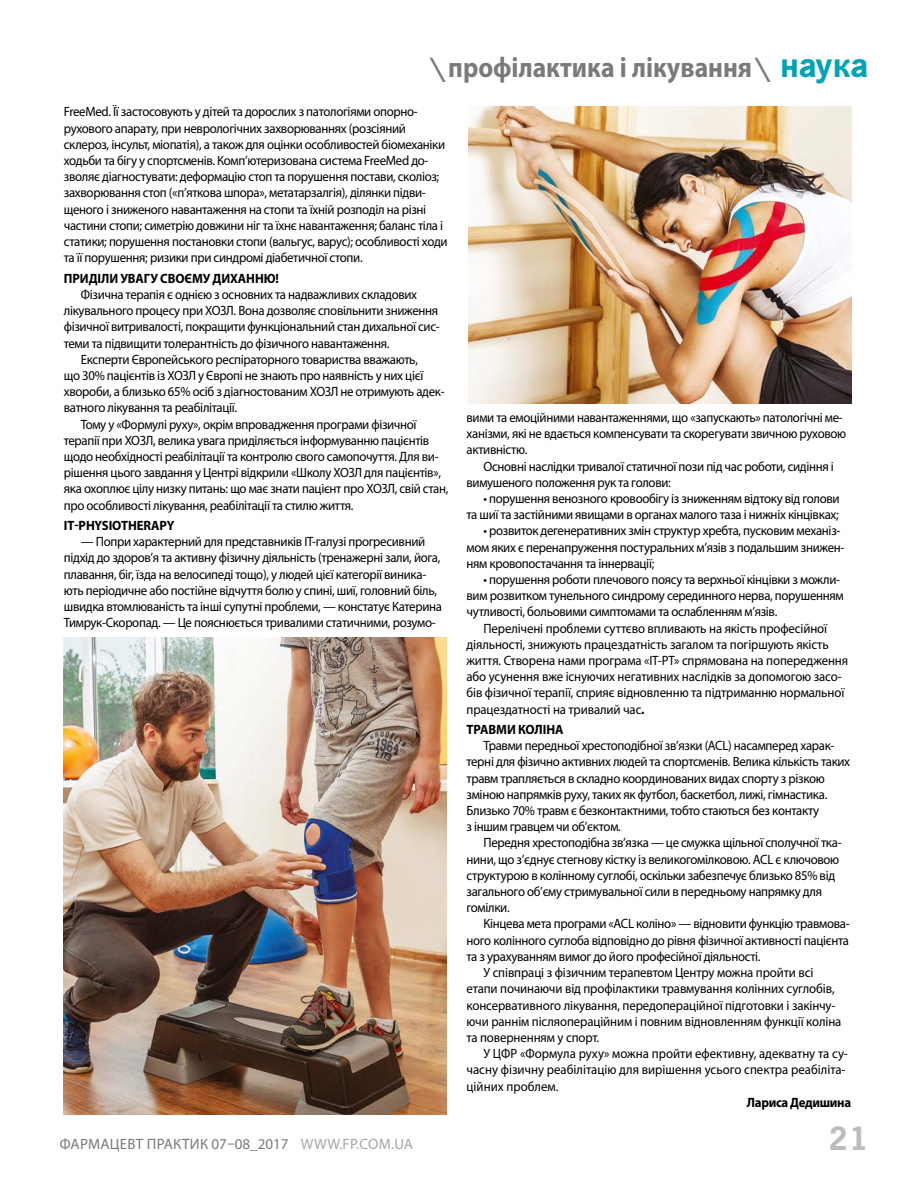
<style>
.page{position:relative;width:915px;height:1178px;background:#fff}
.page>*{position:absolute;margin:0;border:0;box-sizing:border-box;transform-origin:0 0}
.t1{font:700 34.5px "News Paper C";color:#bbbcbd}
.t2{font:700 28.5px "Myriad Pro";color:#7a7a7a;scale:.9 1}
.t3{font:15px "Myriad Pro";color:#a6a7a7}
.t4{font:15px "Myriad Pro";color:#7a7a7a}
.t5{font:13.5px/16.2px "Myriad Pro";letter-spacing:-.025em;color:#000;scale:.95 1}
.t6{font:13.5px "Myriad Pro";color:#000;scale:.95 1}
.t7{font:700 13.5px "Myriad Pro";letter-spacing:-.02em;color:#000;scale:.95 1}
.s1{font-family:"News Paper C"}
.s2{font-family:"News Paper C";font-size:36px;color:#00a4b5}
.s3{color:#7a7a7a}
.s4{font-weight:700}
</style>
<div class="page">
<img style="left:468px;top:106px;width:382px;height:297px">
<img style="left:64px;top:638px;width:382px;height:476px">
<h2 class="t2" style="left:432px;top:48px;width:485px"><span class="s1">\</span> ПРОФІЛАКТИКА І ЛІКУВАННЯ <span class="s1">\</span> <span class="s2">наука</span></h2>
<p class="t5" style="left:64px;top:104px;width:405px">FreeMed. Її застосовують у дітей та дорослих з патологіями опорно&shy;рухового апарату, при неврологічних захворюваннях (розсіяний склероз, інсульт, міопатія), а також для оцінки особливостей біомеханіки ходьби та бігу у спортсменів. Комп’ютеризована система FreeMed до&shy;зволяє діагностувати: деформацію стоп та порушення постави, сколіоз; захворювання стоп («п’яткова шпора», метатарзалгія), ділянки підви&shy;щеного і зниженого навантаження на стопи та їхній розподіл на різні частини стопи; симетрію довжини ніг та їхнє навантаження; баланс тіла і статики; порушення постановки стопи (вальгус, варус); особливості ходи та її порушення; ризики при синдромі діабетичної стопи.</p>
<p class="t7" style="left:64px;top:269px;width:19px">ПРИД</p>
<p class="t7" style="left:97px;top:269px;width:33px">ІЛИ УВАГУ</p>
<p class="t7" style="left:160px;top:269px;width:92px">СВОЄМУ ДИХАНН</p>
<p class="t7" style="left:264px;top:269px;width:17px">Ю!</p>
<p class="t5" style="left:81px;top:286px;width:355px">Фізична терапія є однією з основних та надважливих складових</p>
<p class="t5" style="left:64px;top:302px;width:395px">лікувального процесу при ХОЗЛ. Вона дозволяє сповільнити зниження</p>
<p class="t5" style="left:64px;top:318px;width:397px">фізичної витривалості, покращити функціональний стан дихальної сис-</p>
<p class="t5" style="left:64px;top:335px;width:344px">теми та підвищити толерантність до фізичного навантаження.</p>
<p class="t5" style="left:81px;top:351px;width:356px">Експерти Європейського респіраторного товариства вважають,</p>
<p class="t5" style="left:64px;top:367px;width:380px">що 30% пацієнтів із ХОЗЛ у Європі не знають про наявність у них цієї</p>
<p class="t5" style="left:64px;top:383px;width:402px">хвороби, а близько 65% осіб з діагностованим ХОЗЛ не отримують адек-</p>
<p class="t5" style="left:64px;top:399px;width:184px">ватного лікування та реабілітації.</p>
<p class="t5" style="left:81px;top:416px;width:355px">Тому у «Формулі руху», окрім впровадження програми фізичної</p>
<p class="t5" style="left:64px;top:432px;width:386px">терапії при ХОЗЛ, велика увага приділяється інформуванню пацієнтів</p>
<p class="t5" style="left:64px;top:448px;width:396px">щодо необхідності реабілітації та контролю свого самопочуття. Для ви-</p>
<p class="t5" style="left:64px;top:464px;width:398px">рішення цього завдання у Центрі відкрили «Школу ХОЗЛ для пацієнтів»,</p>
<p class="t5" style="left:64px;top:480px;width:406px">яка охоплює цілу низку питань: що має знати пацієнт про ХОЗЛ, свій стан,</p>
<p class="t5" style="left:64px;top:497px;width:306px">про особливості лікування, реабілітації та стилю життя.</p>
<p class="t7" style="left:64px;top:517px;width:118px">IT-PHYSIOTHERAPY</p>
<p class="t5" style="left:64px;top:533px;width:399px;text-indent:17px">— Попри характерний для представників ІТ-галузі прогресивний підхід до здоров’я та активну фізичну діяльність (тренажерні зали, йога, плавання, біг, їзда на велосипеді тощо), у людей цієї категорії виника&shy;ють періодичне або постійне відчуття болю у спині, шиї, головний біль, швидка втомлюваність та інші супутні проблеми, — констатує Катерина Тимрук-Скоропад. — Це пояснюється тривалими статичними, розумо-</p>
<p class="t4" style="left:60px;top:1135px;width:21px">Фармацевт</p>
<p class="t4" style="left:147px;top:1135px;width:20px">Практик</p>
<p class="t3" style="left:211px;top:1135px;width:193px"><span class="s3">07–08_2017</span> www.fp.com.ua</p>
<p class="t5" style="left:466px;top:409px;width:401px">вими та емоційними навантаженнями, що «запускають» патологічні ме&shy;ханізми, які не вдається компенсувати та скорегувати звичною руховою активністю.</p>
<p class="t5" style="left:466px;top:458px;width:388px;text-indent:17px">Основні наслідки тривалої статичної пози під час роботи, сидіння і вимушеного положення рук та голови:</p>
<p class="t5" style="left:466px;top:490px;width:394px;text-align:right">• порушення венозного кровообігу із зниженням відтоку від голови<br>та шиї та застійними явищами в органах малого таза і нижніх кінцівках;</p>
<p class="t5" style="left:466px;top:522px;width:399px;text-indent:17px">• розвиток дегенеративних змін структур хребта, пусковим механіз&shy;мом яких є перенапруження постуральних м’язів з подальшим знижен&shy;ням кровопостачання та іннервації;</p>
<p class="t5" style="left:466px;top:571px;width:398px;text-indent:17px">• порушення роботи плечового поясу та верхньої кінцівки з можли&shy;вим розвитком тунельного синдрому серединного нерва, порушенням чутливості, больовими симптомами та ослабленням м’язів.</p>
<p class="t5" style="left:466px;top:620px;width:403px;text-indent:17px">Перелічені проблеми суттєво впливають на якість професійної діяльності, знижують працездатність загалом та погіршують якість життя. Створена нами програма «IT-PT» спрямована на попередження або усунення вже існуючих негативних наслідків за допомогою засо&shy;бів фізичної терапії, сприяє відновленню та підтриманню нормальної працездатності на тривалий час<span class="s4">.</span></p>
<p class="t7" style="left:466px;top:721px;width:17px">ТРАВМИ</p>
<p class="t7" style="left:518px;top:721px;width:40px">КОЛІНА</p>
<p class="t5" style="left:466px;top:737px;width:405px;text-indent:17px">Травми передньої хрестоподібної зв’язки (ACL) насамперед харак&shy;терні для фізично активних людей та спортсменів. Велика кількість таких травм трапляється в складно координованих видах спорту з різкою зміною напрямків руху, таких як футбол, баскетбол, лижі, гімнастика.<br>Близько 70% травм є безконтактними, тобто стаються без контакту<br>з іншим гравцем чи об’єктом.</p>
<p class="t5" style="left:466px;top:834px;width:396px;text-indent:17px">Передня хрестоподібна зв’язка — це смужка щільної сполучної тка&shy;нини, що з’єднує стегнову кістку із великогомілковою. ACL є ключовою структурою в колінному суглобі, оскільки забезпечує близько 85% від загального об’єму стримувальної сили в передньому напрямку для гомілки.</p>
<p class="t5" style="left:483px;top:915px;width:387px">Кінцева мета програми «ACL коліно» — відновити функцію травмова-</p>
<p class="t5" style="left:466px;top:932px;width:404px">ного колінного суглоба відповідно до рівня фізичної активності пацієнта</p>
<p class="t5" style="left:466px;top:948px;width:311px">та з урахуванням вимог до його професійної діяльності.</p>
<p class="t5" style="left:483px;top:964px;width:348px">У співпраці з фізичним терапевтом Центру можна пройти всі</p>
<p class="t5" style="left:466px;top:980px;width:389px">етапи починаючи від профілактики травмування колінних суглобів,</p>
<p class="t5" style="left:466px;top:996px;width:389px">консервативного лікування, передопераційної підготовки і закінчу-</p>
<p class="t5" style="left:466px;top:1013px;width:396px">ючи раннім післяопераційним і повним відновленням функції коліна</p>
<p class="t5" style="left:466px;top:1029px;width:141px">та поверненням у спорт.</p>
<p class="t6" style="left:483px;top:1045px;width:385px">У ЦФР «Формула руху» можна пройти ефективну, адекватну та су-</p>
<p class="t6" style="left:466px;top:1061px;width:400px">часну фізичну реабілітацію для вирішення усього спектра реабіліта-</p>
<p class="t6" style="left:466px;top:1077px;width:98px">ційних проблем.</p>
<p class="t7" style="left:746px;top:1093px;width:111px">ЛАРИСА ДЕДИШИНА</p>
<h1 class="t1" style="left:827px;top:1120px;width:42px">21</h1>
</div>
